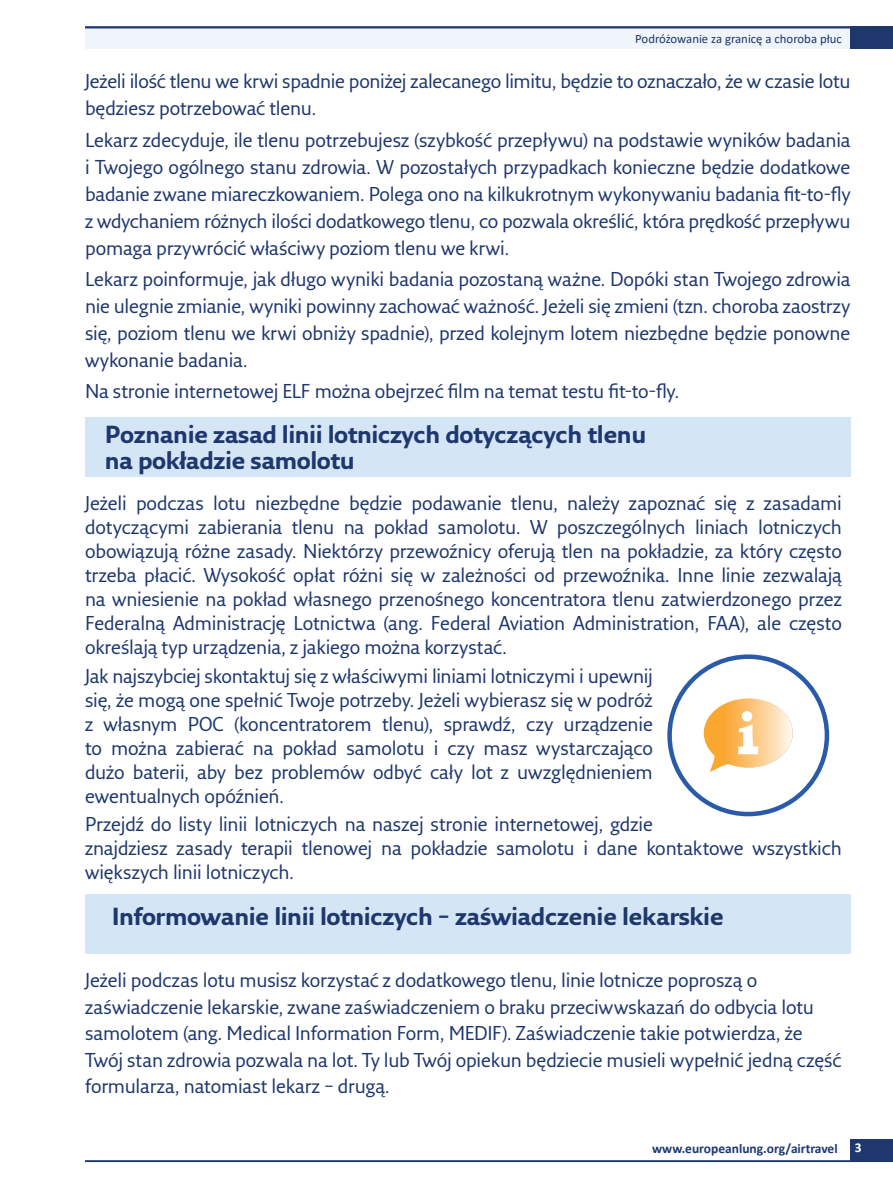
<style>
.page{position:relative;width:893px;height:1191px;background:#fff}
.page>*{position:absolute;margin:0;border:0;box-sizing:border-box;transform-origin:0 0}
.t1{font:700 24px/25.8px "Fresco Sans Pro";letter-spacing:-.02em;color:#1e376d}
.H___B-head{font:19.5px/24px "Fresco Sans Pro";letter-spacing:-.01em;color:#1e376d;text-align:justify}
.t2{font:700 13.5px "Calibri";color:#1e376d}
.t3{font:700 13.5px "Calibri";color:#fff}
.t4{font:12.75px "Calibri";color:#1e376d}
</style>
<div class="page">
<div style="left:85px;top:26px;width:808px;height:23px;background:#eff5fb"></div>
<div style="left:850px;top:26px;width:43px;height:23px;background:#1e376d"></div>
<div style="left:850px;top:1138px;width:43px;height:23px;background:#1e376d"></div>
<hr style="left:85px;top:26px;width:808px;height:2px;background:#1e376d">
<hr style="left:85px;top:1160px;width:808px;height:2px;background:#1e376d">
<div style="left:85px;top:417px;width:765px;height:60px;background:#d4e5f5"></div>
<svg style="left:667px;top:654px;width:162px;height:162px"></svg>
<div style="left:85px;top:894px;width:765px;height:59px;background:#d4e5f5"></div>
<p class="t4" style="left:635px;top:29px;width:208px">Podróżowanie za granicę a choroba płuc</p>
<p class="H___B-head" style="left:85px;top:68px;width:767px;line-height:27px">Jeżeli ilość tlenu we krwi spadnie poniżej zalecanego limitu, będzie to oznaczało, że w czasie lotu będziesz potrzebować tlenu.</p>
<p class="H___B-head" style="left:85px;top:126px;width:767px;line-height:27px">Lekarz zdecyduje, ile tlenu potrzebujesz (szybkość przepływu) na podstawie wyników badania i Twojego ogólnego stanu zdrowia. W pozostałych przypadkach konieczne będzie dodatkowe badanie zwane miareczkowaniem. Polega ono na kilkukrotnym wykonywaniu badania fit-to-fly z wdychaniem różnych ilości dodatkowego tlenu, co pozwala określić, która prędkość przepływu pomaga przywrócić właściwy poziom tlenu we krwi.</p>
<p class="H___B-head" style="left:85px;top:265px;width:767px;line-height:27px">Lekarz poinformuje, jak długo wyniki badania pozostaną ważne. Dopóki stan Twojego zdrowia nie ulegnie zmianie, wyniki powinny zachować ważność. Jeżeli się zmieni (tzn. choroba zaostrzy się, poziom tlenu we krwi obniży spadnie), przed kolejnym lotem niezbędne będzie ponowne wykonanie badania.</p>
<p class="H___B-head" style="left:85px;top:379px;width:596px">Na stronie internetowej ELF można obejrzeć film na temat testu fit-to-fly.</p>
<p class="t1" style="left:105px;top:421px;width:543px">Poznanie zasad linii lotniczych dotyczących tlenu na pokładzie samolotu</p>
<p class="H___B-head" style="left:85px;top:491px;width:758px">Jeżeli podczas lotu niezbędne będzie podawanie tlenu, należy zapoznać się z zasadami dotyczącymi zabierania tlenu na pokład samolotu. W poszczególnych liniach lotniczych obowiązują różne zasady. Niektórzy przewoźnicy oferują tlen na pokładzie, za który często trzeba płacić. Wysokość opłat różni się w zależności od przewoźnika. Inne linie zezwalają na wniesienie na pokład własnego przenośnego koncentratora tlenu zatwierdzonego przez Federalną Administrację Lotnictwa (ang. Federal Aviation Administration, FAA), ale często określają typ urządzenia, z jakiego można korzystać.</p>
<p class="H___B-head" style="left:85px;top:663px;width:569px">Jak najszybciej skontaktuj się z właściwymi liniami lotniczymi i upewnij się, że mogą one spełnić Twoje potrzeby. Jeżeli wybierasz się w podróż z własnym POC (koncentratorem tlenu), sprawdź, czy urządzenie to można zabierać na pokład samolotu i czy masz wystarczająco dużo baterii, aby bez problemów odbyć cały lot z uwzględnieniem ewentualnych opóźnień.</p>
<p class="H___B-head" style="left:85px;top:811px;width:758px;text-align:left">Przejdź do listy linii lotniczych na naszej stronie internetowej, gdzie<br>znajdziesz zasady terapii tlenowej na pokładzie samolotu i dane kontaktowe wszystkich większych linii lotniczych.</p>
<p class="t1" style="left:112px;top:902px;width:614px">Informowanie linii lotniczych – zaświadczenie lekarskie</p>
<p class="H___B-head" style="left:85px;top:966px;width:758px;line-height:26.4px;text-align:left">Jeżeli podczas lotu musisz korzystać z dodatkowego tlenu, linie lotnicze poproszą o zaświadczenie lekarskie, zwane zaświadczeniem o braku przeciwwskazań do odbycia lotu samolotem (ang. Medical Information Form, MEDIF). Zaświadczenie takie potwierdza, że Twój stan zdrowia pozwala na lot. Ty lub Twój opiekun będziecie musieli wypełnić jedną część formularza, natomiast lekarz – drugą.</p>
<p class="t2" style="left:652px;top:1139px;width:187px">www.europeanlung.org/airtravel</p>
<p class="t3" style="left:855px;top:1138px;width:8px">3</p>
</div>
